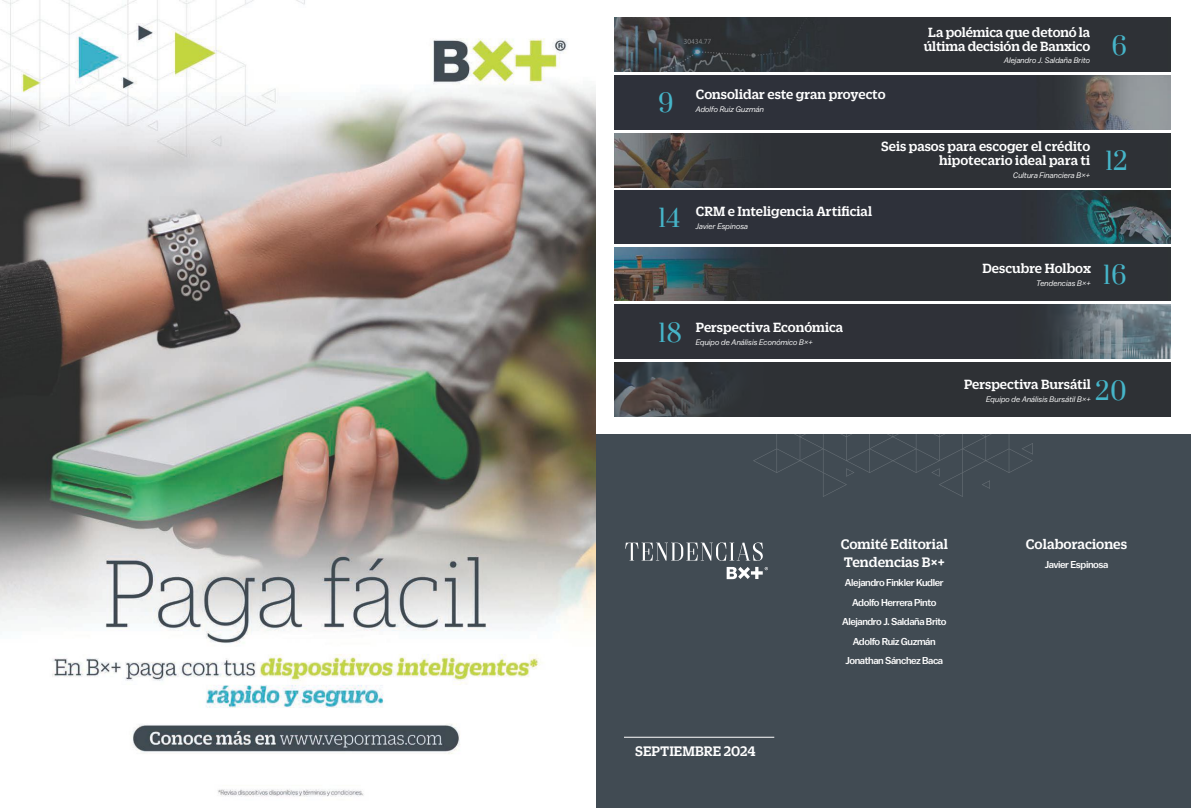
<style>
.page{position:relative;width:1191px;height:808px;background:#fff}
.page>*{position:absolute;margin:0;border:0;box-sizing:border-box;transform-origin:0 0}
.t1{font:24px "Prata";color:#46b5c9}
.t2{font:500 15px/18px "Duplicate Slab";color:#fff}
.t3{font:500 14.5px/14px "Duplicate Slab";color:#fff;text-align:center}
.t4{font:500 10px/19.5px "Balto";letter-spacing:-.04em;color:#fff;text-align:center}
.t5{font:italic 8px "Balto";letter-spacing:-.005em;color:#fff}
.s1{font-family:"Prata";font-weight:400;font-size:24px;color:#46b5c9}
</style>
<div class="page">
<img style="left:614px;top:191px;width:556px;height:53px">
<img style="left:614px;top:76px;width:556px;height:54px">
<img style="left:614px;top:18px;width:556px;height:54px">
<img style="left:614px;top:133px;width:556px;height:54px">
<img style="left:614px;top:247px;width:556px;height:54px">
<div style="left:596px;top:434px;width:595px;height:374px;background:#414b53"></div>
<hr style="left:624px;top:737px;width:150px;height:1px;background:#fff">
<svg style="left:625px;top:542px;width:138px;height:19px"></svg>
<svg style="left:726px;top:567px;width:42px;height:12px"></svg>
<svg style="left:730px;top:362px;width:325px;height:135px"></svg>
<svg style="left:1021px;top:443px;width:12px;height:12px"></svg>
<svg style="left:875px;top:362px;width:12px;height:1px"></svg>
<svg style="left:898px;top:362px;width:12px;height:1px"></svg>
<svg style="left:846px;top:468px;width:8px;height:9px"></svg>
<svg style="left:931px;top:468px;width:8px;height:9px"></svg>
<svg style="left:981px;top:480px;width:9px;height:9px"></svg>
<img style="left:614px;top:363px;width:556px;height:54px">
<img style="left:614px;top:305px;width:556px;height:54px">
<img style="left:0;top:1px;width:595px;height:796px">
<h1 class="t1" style="left:658px;top:83px;width:17px">9</h1>
<h1 class="t1" style="left:658px;top:199px;width:24px">14</h1>
<p class="t3" style="left:696px;top:86px;width:191px">Consolidar este gran proyecto</p>
<p class="t5" style="left:696px;top:104px;width:70px">Adolfo Ruiz Guzmán</p>
<p class="t3" style="left:924px;top:24px;width:168px">La polémica que detonó la última decisión de Banxico</p>
<p class="t5" style="left:1004px;top:55px;width:88px">Alejandro J. Saldaña Brito</p>
<p class="t3" style="left:881px;top:139px;width:211px;text-align:right">Seis pasos para escoger el crédito hipotecario ideal para ti</p>
<p class="t5" style="left:1013px;top:170px;width:79px">Cultura Financiera B×+</p>
<p class="t3" style="left:696px;top:203px;width:178px">CRM e Inteligencia Artificial</p>
<p class="t5" style="left:696px;top:221px;width:54px">Javier Espinosa</p>
<p class="t3" style="left:982px;top:261px;width:110px">Descubre Holbox</p>
<p class="t5" style="left:1036px;top:278px;width:56px">Tendencias B×+</p>
<h1 class="t1" style="left:1111px;top:26px;width:17px">6</h1>
<h1 class="t1" style="left:1105px;top:141px;width:24px">12</h1>
<h1 class="t1" style="left:1102px;top:255px;width:25px">16</h1>
<p class="t3" style="left:658px;top:320px;width:186px"><span class="s1">18</span> Perspectiva Económica</p>
<p class="t5" style="left:696px;top:337px;width:119px">Equipo de Análisis Económico B×+</p>
<p class="t2" style="left:635px;top:740px;width:122px">SEPTIEMBRE 2024</p>
<p class="t3" style="left:964px;top:376px;width:128px">Perspectiva Bursátil</p>
<p class="t5" style="left:986px;top:394px;width:106px">Equipo de Análisis Bursátil B×+</p>
<h1 class="t1" style="left:1095px;top:371px;width:33px">20</h1>
<p class="t2" style="left:840px;top:534px;width:109px">Comité Editorial<br>Tendencias B×+</p>
<p class="t4" style="left:842px;top:573px;width:106px">Alejandro Finkler Kudler<br>Adolfo Herrera Pinto<br>Alejandro J. Saldaña Brito<br>Adolfo Ruiz Guzmán<br>Jonathan Sánchez Baca</p>
<p class="t2" style="left:1025px;top:534px;width:103px">Colaboraciones</p>
<p class="t4" style="left:1044px;top:555px;width:65px">Javier Espinosa</p>
</div>
